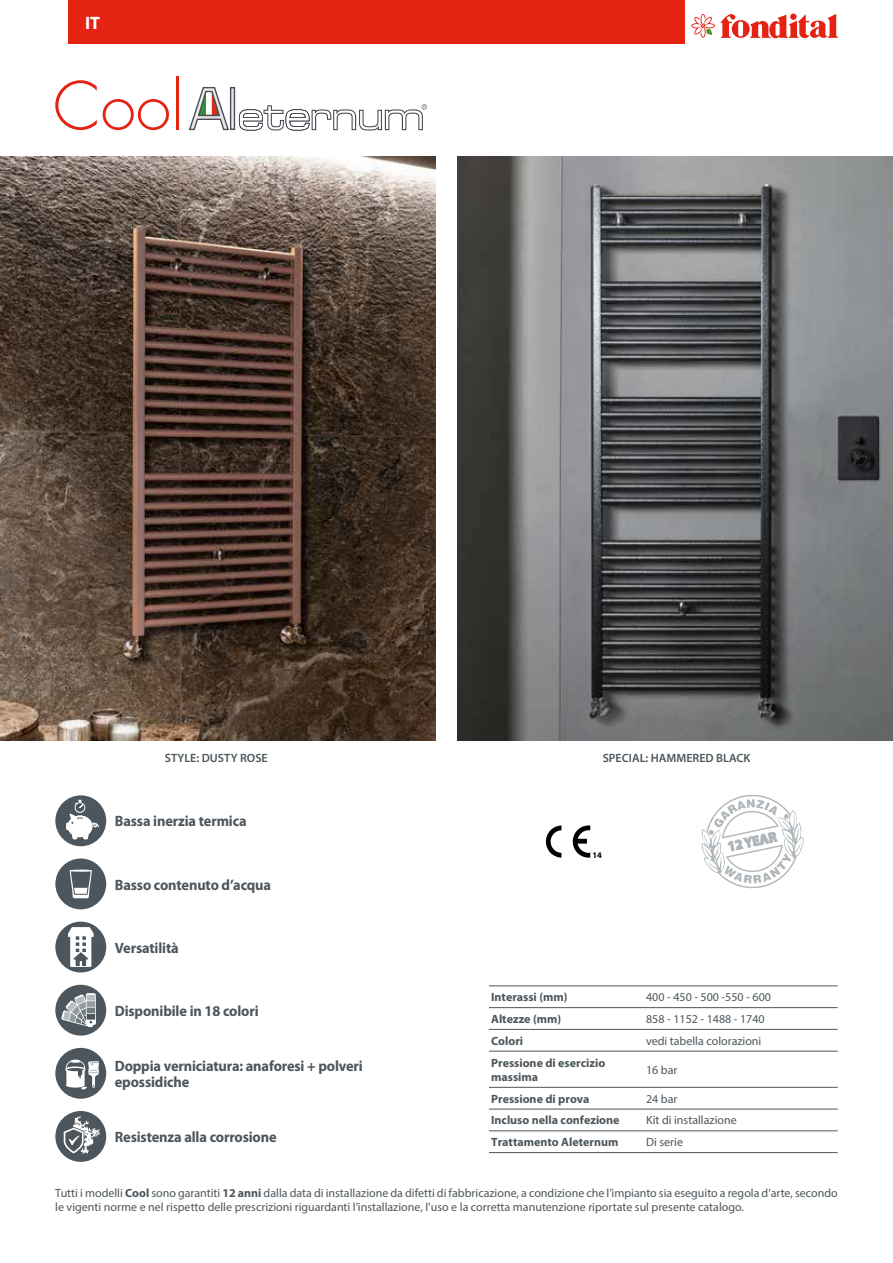
<style>
.page{position:relative;width:893px;height:1263px;background:#fff}
.page>*{position:absolute;margin:0;border:0;box-sizing:border-box;transform-origin:0 0}
.t1{font:700 18px "Myriad Pro";color:#fff}
.t2{font:700 15px/16.5px "Myriad Pro";letter-spacing:-.01em;color:#4c565c;scale:.96 1}
.t3{font:12px/14.4px "Myriad Pro";color:#4c565c}
.t4{font:700 12px/14.4px "Myriad Pro";color:#4c565c}
.t5{font:600 12px "Myriad Pro";color:#4c565c}
.t6{font:700 8.55px "Myriad Pro";color:#000}
.s1{font-weight:700}
</style>
<div class="page">
<svg style="left:691px;top:14px;width:147px;height:24px"></svg>
<div style="left:68px;top:0;width:617px;height:44px;background:#e42313"></div>
<svg style="left:189px;top:87px;width:238px;height:44px"></svg>
<svg style="left:55px;top:80px;width:114px;height:50px"></svg>
<hr style="left:176px;top:77px;width:3px;height:53px;background:#e42313">
<img style="left:0;top:157px;width:435px;height:583px">
<img style="left:458px;top:157px;width:435px;height:583px">
<svg style="left:55px;top:795px;width:51px;height:51px"></svg>
<div style="left:55px;top:858px;width:51px;height:51px;background:#4d565d;border-radius:50%"></div>
<svg style="left:70px;top:869px;width:22px;height:29px"></svg>
<svg style="left:55px;top:922px;width:51px;height:50px"></svg>
<div style="left:55px;top:985px;width:51px;height:50px;background:#4d565d;border-radius:50%"></div>
<svg style="left:61px;top:994px;width:35px;height:33px"></svg>
<div style="left:87px;top:1014px;width:8px;height:5px;background:#4d565d"></div>
<div style="left:87px;top:1007px;width:8px;height:6px;background:#707b80"></div>
<div style="left:87px;top:1001px;width:8px;height:6px;background:#939ca2"></div>
<div style="left:87px;top:995px;width:8px;height:5px;background:#b6bdc3"></div>
<svg style="left:55px;top:1048px;width:51px;height:51px"></svg>
<div style="left:55px;top:1111px;width:51px;height:51px;background:#4d565d;border-radius:50%"></div>
<svg style="left:63px;top:1116px;width:37px;height:38px"></svg>
<svg style="left:546px;top:825px;width:15px;height:33px"></svg>
<svg style="left:573px;top:825px;width:17px;height:33px"></svg>
<svg style="left:702px;top:795px;width:102px;height:93px"></svg>
<hr style="left:489px;top:985px;width:155px;height:1px;background:#4c565c">
<hr style="left:644px;top:985px;width:194px;height:1px;background:#4c565c">
<hr style="left:489px;top:1007px;width:155px;height:1px;background:#4c565c">
<hr style="left:644px;top:1007px;width:194px;height:1px;background:#4c565c">
<hr style="left:489px;top:1029px;width:155px;height:1px;background:#4c565c">
<hr style="left:644px;top:1029px;width:194px;height:1px;background:#4c565c">
<hr style="left:489px;top:1051px;width:155px;height:1px;background:#4c565c">
<hr style="left:644px;top:1051px;width:194px;height:1px;background:#4c565c">
<hr style="left:489px;top:1087px;width:155px;height:1px;background:#4c565c">
<hr style="left:644px;top:1087px;width:194px;height:1px;background:#4c565c">
<hr style="left:489px;top:1109px;width:155px;height:1px;background:#4c565c">
<hr style="left:644px;top:1109px;width:194px;height:1px;background:#4c565c">
<hr style="left:489px;top:1130px;width:155px;height:1px;background:#4c565c">
<hr style="left:489px;top:1152px;width:155px;height:1px;background:#4c565c">
<hr style="left:644px;top:1130px;width:194px;height:1px;background:#4c565c">
<hr style="left:644px;top:1152px;width:194px;height:1px;background:#4c565c">
<h1 class="t1" style="left:85px;top:12px;width:16px">IT</h1>
<p class="t5" style="left:165px;top:750px;width:104px">STYLE: DUSTY ROSE</p>
<p class="t5" style="left:603px;top:750px;width:149px">SPECIAL: HAMMERED BLACK</p>
<p class="t2" style="left:115px;top:813px;width:139px">Bassa inerzia termica</p>
<p class="t2" style="left:115px;top:876px;width:164px">Basso contenuto d’acqua</p>
<p class="t2" style="left:115px;top:939px;width:68px">Versatilità</p>
<p class="t2" style="left:115px;top:1003px;width:151px">Disponibile in 18 colori</p>
<p class="t2" style="left:115px;top:1057px;width:260px">Doppia verniciatura: anaforesi + polveri epossidiche</p>
<p class="t2" style="left:115px;top:1129px;width:170px">Resistenza alla corrosione</p>
<p class="t6" style="left:592px;top:849px;width:11px">14</p>
<p class="t4" style="left:491px;top:990px;width:78px">Interassi (mm)</p>
<p class="t3" style="left:646px;top:990px;width:126px">400 - 450 - 500 -550 - 600</p>
<p class="t4" style="left:491px;top:1012px;width:72px">Altezze (mm)</p>
<p class="t3" style="left:646px;top:1011px;width:120px">858 - 1152 - 1488 - 1740</p>
<p class="t4" style="left:491px;top:1034px;width:34px">Colori</p>
<p class="t3" style="left:646px;top:1033px;width:117px">vedi tabella colorazioni</p>
<p class="t4" style="left:491px;top:1055px;width:116px">Pressione di esercizio massima</p>
<p class="t3" style="left:646px;top:1062px;width:33px">16 bar</p>
<p class="t4" style="left:491px;top:1091px;width:100px">Pressione di prova</p>
<p class="t3" style="left:646px;top:1091px;width:33px">24 bar</p>
<p class="t4" style="left:491px;top:1113px;width:130px">Incluso nella confezione</p>
<p class="t3" style="left:646px;top:1113px;width:92px">Kit di installazione</p>
<p class="t4" style="left:491px;top:1135px;width:129px">Trattamento Aleternum</p>
<p class="t3" style="left:646px;top:1135px;width:38px">Di serie</p>
<p class="t3" style="left:55px;top:1185px;width:784px">Tutti i modelli <span class="s1">Cool</span> sono garantiti <span class="s1">12 anni</span> dalla data di installazione da difetti di fabbricazione, a condizione che l’impianto sia eseguito a regola d’arte, secondo le vigenti norme e nel rispetto delle prescrizioni riguardanti l’installazione, l’uso e la corretta manutenzione riportate sul presente catalogo.</p>
</div>
